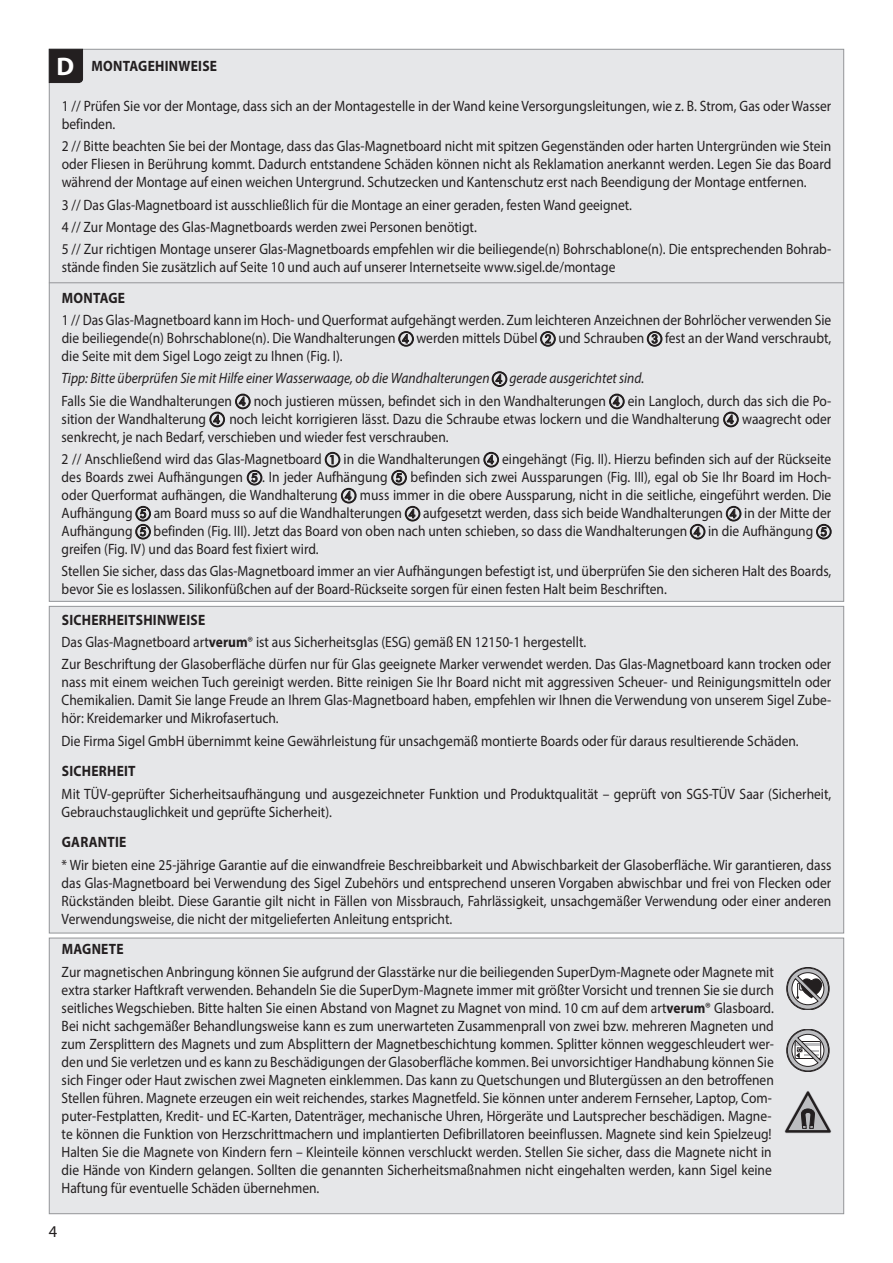
<style>
.page{position:relative;width:893px;height:1263px;background:#fff}
.page>*{position:absolute;margin:0;border:0;box-sizing:border-box;transform-origin:0 0}
.t1{font:700 25.5px "Myriad Pro";color:#fff}
.t2{font:16.5px "Myriad Pro";color:#231f20}
.t3{font:15px/18px "Myriad Pro";color:#231f20;scale:.9 1}
.t4{font:700 15px "Myriad Pro";letter-spacing:.02em;color:#231f20;scale:.9 1}
.s1{font-family:"European Pi One"}
.s2{font-style:italic}
.s3{font-weight:700}
</style>
<div class="page">
<div style="left:49px;top:49px;width:795px;height:553px;background:#e6e7e9;border:1px solid #939598"></div>
<div style="left:49px;top:606px;width:795px;height:327px;background:#e6e7e9;border:1px solid #939598"></div>
<div style="left:49px;top:938px;width:795px;height:276px;background:#e6e7e9;border:1px solid #939598"></div>
<svg style="left:398px;top:331px;width:16px;height:16px"></svg>
<svg style="left:540px;top:331px;width:16px;height:16px"></svg>
<svg style="left:647px;top:331px;width:15px;height:16px"></svg>
<svg style="left:492px;top:371px;width:15px;height:16px"></svg>
<svg style="left:235px;top:394px;width:16px;height:15px"></svg>
<svg style="left:609px;top:394px;width:16px;height:15px"></svg>
<svg style="left:209px;top:412px;width:16px;height:15px"></svg>
<svg style="left:723px;top:412px;width:16px;height:15px"></svg>
<svg style="left:325px;top:452px;width:15px;height:15px"></svg>
<svg style="left:483px;top:452px;width:16px;height:15px"></svg>
<svg style="left:247px;top:470px;width:15px;height:15px"></svg>
<svg style="left:391px;top:470px;width:16px;height:15px"></svg>
<svg style="left:341px;top:488px;width:15px;height:15px"></svg>
<svg style="left:405px;top:506px;width:15px;height:15px"></svg>
<svg style="left:726px;top:506px;width:15px;height:15px"></svg>
<svg style="left:135px;top:506px;width:16px;height:33px"></svg>
<svg style="left:690px;top:524px;width:15px;height:15px"></svg>
<svg style="left:816px;top:524px;width:16px;height:15px"></svg>
<hr style="left:49px;top:282px;width:795px;height:1px;background:#939598">
<svg style="left:49px;top:49px;width:34px;height:34px"></svg>
<div style="left:787px;top:967px;width:42px;height:43px;border:1px solid #231f20;border-radius:21px"></div>
<svg style="left:787px;top:968px;width:42px;height:41px"></svg>
<div style="left:787px;top:1029px;width:42px;height:42px;border:1px solid #231f20;border-radius:21px"></div>
<svg style="left:787px;top:1030px;width:42px;height:41px"></svg>
<svg style="left:784px;top:1091px;width:47px;height:42px"></svg>
<h1 class="t1" style="left:57px;top:49px;width:19px">D</h1>
<p class="t4" style="left:92px;top:56px;width:141px">MONTAGEHINWEISE</p>
<p class="t3" style="left:62px;top:97px;width:857px">1 // Prüfen Sie vor der Montage, dass sich an der Montagestelle in der Wand keine Versorgungsleitungen, wie z. B. Strom, Gas oder Wasser befinden.</p>
<p class="t3" style="left:62px;top:137px;width:857px;text-align:justify">2 // Bitte beachten Sie bei der Montage, dass das Glas-Magnetboard nicht mit spitzen Gegenständen oder harten Untergründen wie Stein oder Fliesen in Berührung kommt. Dadurch entstandene Schäden können nicht als Reklamation anerkannt werden. Legen Sie das Board während der Montage auf einen weichen Untergrund. Schutzecken und Kantenschutz erst nach Beendigung der Montage entfernen.</p>
<p class="t3" style="left:62px;top:193px;width:857px;line-height:22.2px">3 // Das Glas-Magnetboard ist ausschließlich für die Montage an einer geraden, festen Wand geeignet.<br>4 // Zur Montage des Glas-Magnetboards werden zwei Personen benötigt.<br>5 // Zur richtigen Montage unserer Glas-Magnetboards empfehlen wir die beiliegende(n) Bohrschablone(n). Die entsprechenden Bohrab-</p>
<p class="t3" style="left:62px;top:258px;width:617px">stände finden Sie zusätzlich auf Seite 10 und auch auf unserer Internetseite www.sigel.de/montage</p>
<p class="t4" style="left:62px;top:288px;width:72px">MONTAGE</p>
<p class="t3" style="left:62px;top:311px;width:857px;text-align:justify">1 // Das Glas-Magnetboard kann im Hoch- und Querformat aufgehängt werden. Zum leichteren Anzeichnen der Bohrlöcher verwenden Sie die beiliegende(n) Bohrschablone(n). Die Wandhalterungen <span class="s1">D</span> werden mittels Dübel <span class="s1">B</span> und Schrauben <span class="s1">C</span> fest an der Wand verschraubt, die Seite mit dem Sigel Logo zeigt zu Ihnen (Fig. I).</p>
<p class="t3" style="left:62px;top:367px;width:857px;line-height:22.2px"><span class="s2">Tipp: Bitte überprüfen Sie mit Hilfe einer Wasserwaage, ob die Wandhalterungen</span> <span class="s1">D</span> <span class="s2">gerade ausgerichtet sind.<br></span>Falls Sie die Wandhalterungen <span class="s1">D</span> noch justieren müssen, befindet sich in den Wandhalterungen <span class="s1">D</span> ein Langloch, durch das sich die Po-</p>
<p class="t3" style="left:62px;top:409px;width:857px">sition der Wandhalterung <span class="s1">D</span> noch leicht korrigieren lässt. Dazu die Schraube etwas lockern und die Wandhalterung <span class="s1">D</span> waagrecht oder senkrecht, je nach Bedarf, verschieben und wieder fest verschrauben.</p>
<p class="t3" style="left:62px;top:450px;width:857px;text-align:justify">2 // Anschließend wird das Glas-Magnetboard <span class="s1">A</span> in die Wandhalterungen <span class="s1">D</span> eingehängt (Fig. II). Hierzu befinden sich auf der Rückseite des Boards zwei Aufhängungen <span class="s1">E</span>. In jeder Aufhängung <span class="s1">E</span> befinden sich zwei Aussparungen (Fig. III), egal ob Sie Ihr Board im Hoch&shy;oder Querformat aufhängen, die Wandhalterung <span class="s1">D</span> muss immer in die obere Aussparung, nicht in die seitliche, eingeführt werden. Die Aufhängung <span class="s1">E</span> am Board muss so auf die Wandhalterungen <span class="s1">D</span> aufgesetzt werden, dass sich beide Wandhalterungen <span class="s1">D</span> in der Mitte der Aufhängung <span class="s1">E</span> befinden (Fig. III). Jetzt das Board von oben nach unten schieben, so dass die Wandhalterungen <span class="s1">D</span> in die Aufhängung <span class="s1">E </span>greifen (Fig. IV) und das Board fest fixiert wird.</p>
<p class="t3" style="left:62px;top:562px;width:857px">Stellen Sie sicher, dass das Glas-Magnetboard immer an vier Aufhängungen befestigt ist, und überprüfen Sie den sicheren Halt des Boards, bevor Sie es loslassen. Silikonfüßchen auf der Board-Rückseite sorgen für einen festen Halt beim Beschriften.</p>
<p class="t3" style="left:62px;top:608px;width:857px;line-height:22.2px"><span class="s3">SICHERHEITSHINWEISE<br></span>Das Glas-Magnetboard art<span class="s3">verum</span>® ist aus Sicherheitsglas (ESG) gemäß EN 12150-1 hergestellt.<br>Zur Beschriftung der Glasoberfläche dürfen nur für Glas geeignete Marker verwendet werden. Das Glas-Magnetboard kann trocken oder</p>
<p class="t3" style="left:62px;top:673px;width:857px;text-align:justify">nass mit einem weichen Tuch gereinigt werden. Bitte reinigen Sie Ihr Board nicht mit aggressiven Scheuer- und Reinigungsmitteln oder Chemikalien. Damit Sie lange Freude an Ihrem Glas-Magnetboard haben, empfehlen wir Ihnen die Verwendung von unserem Sigel Zube&shy;hör: Kreidemarker und Mikrofasertuch.</p>
<p class="t3" style="left:62px;top:731px;width:820px">Die Firma Sigel GmbH übernimmt keine Gewährleistung für unsachgemäß montierte Boards oder für daraus resultierende Schäden.</p>
<p class="t4" style="left:62px;top:761px;width:84px">SICHERHEIT</p>
<p class="t3" style="left:62px;top:784px;width:857px">Mit TÜV-geprüfter Sicherheitsaufhängung und ausgezeichneter Funktion und Produktqualität – geprüft von SGS-TÜV Saar (Sicherheit,<br>Gebrauchstauglichkeit und geprüfte Sicherheit).</p>
<p class="t4" style="left:62px;top:832px;width:73px">GARANTIE</p>
<p class="t3" style="left:62px;top:855px;width:857px;text-align:justify">* Wir bieten eine 25-jährige Garantie auf die einwandfreie Beschreibbarkeit und Abwischbarkeit der Glasoberfläche. Wir garantieren, dass das Glas-Magnetboard bei Verwendung des Sigel Zubehörs und entsprechend unseren Vorgaben abwischbar und frei von Flecken oder Rückständen bleibt. Diese Garantie gilt nicht in Fällen von Missbrauch, Fahrlässigkeit, unsachgemäßer Verwendung oder einer anderen Verwendungsweise, die nicht der mitgelieferten Anleitung entspricht.</p>
<p class="t4" style="left:62px;top:939px;width:70px">MAGNETE</p>
<p class="t3" style="left:62px;top:962px;width:793px">Zur magnetischen Anbringung können Sie aufgrund der Glasstärke nur die beiliegenden SuperDym-Magnete oder Magnete mit extra starker Haftkraft verwenden. Behandeln Sie die SuperDym-Magnete immer mit größter Vorsicht und trennen Sie sie durch seitliches Wegschieben. Bitte halten Sie einen Abstand von Magnet zu Magnet von mind. 10 cm auf dem art<span class="s3">verum</span>® Glasboard.<br>Bei nicht sachgemäßer Behandlungsweise kann es zum unerwarteten Zusammenprall von zwei bzw. mehreren Magneten und zum Zersplittern des Magnets und zum Absplittern der Magnetbeschichtung kommen. Splitter können weggeschleudert wer&shy;den und Sie verletzen und es kann zu Beschädigungen der Glasoberfläche kommen. Bei unvorsichtiger Handhabung können Sie sich Finger oder Haut zwischen zwei Magneten einklemmen. Das kann zu Quetschungen und Blutergüssen an den betroffenen Stellen führen. Magnete erzeugen ein weit reichendes, starkes Magnetfeld. Sie können unter anderem Fernseher, Laptop, Com&shy;puter-Festplatten, Kredit- und EC-Karten, Datenträger, mechanische Uhren, Hörgeräte und Lautsprecher beschädigen. Magne&shy;te können die Funktion von Herzschrittmachern und implantierten Defibrillatoren beeinflussen. Magnete sind kein Spielzeug!<br>Halten Sie die Magnete von Kindern fern – Kleinteile können verschluckt werden. Stellen Sie sicher, dass die Magnete nicht in die Hände von Kindern gelangen. Sollten die genannten Sicherheitsmaßnahmen nicht eingehalten werden, kann Sigel keine Haftung für eventuelle Schäden übernehmen.</p>
<p class="t2" style="left:49px;top:1221px;width:10px">4</p>
</div>
